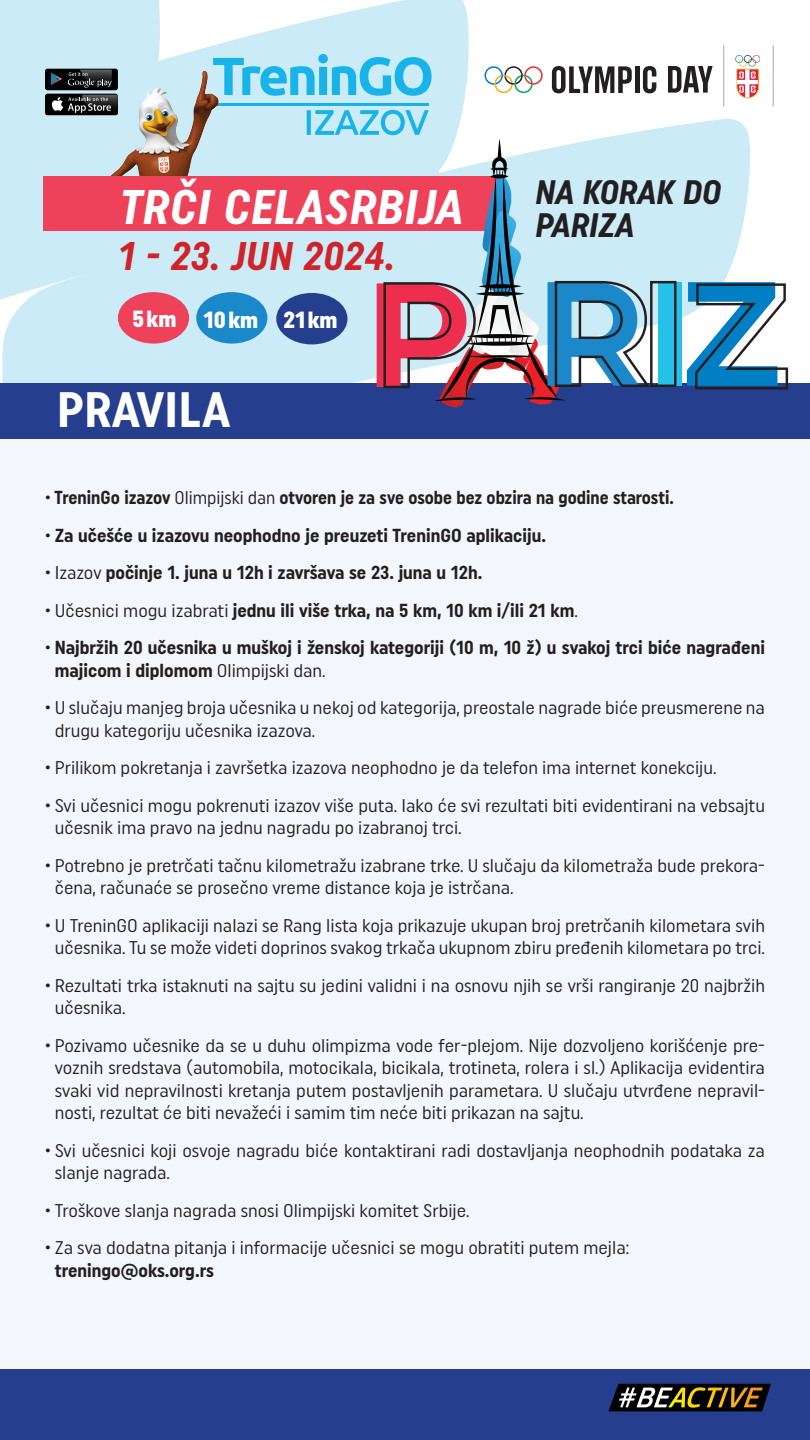
<style>
.page{position:relative;width:810px;height:1440px;background:#fff}
.page>*{position:absolute;margin:0;border:0;box-sizing:border-box;transform-origin:0 0}
.t1{font:49.5px "Uniform Pro Con Bld";letter-spacing:.01em;color:#fff}
.t2{font:48.38px "Uniform Pro Con Bld It";letter-spacing:.01em;color:#fff}
.t3{font:39.83px "Uniform Pro Con Bld It";letter-spacing:.01em;color:#d1232a}
.t4{font:33.83px/32.5px "Uniform Pro Con Bld It";color:#231f20}
.t5{font:900 23.25px "Uniform Pro Con";color:#fff}
.t6{font:18.75px/22.5px "Uniform Pro Con";color:#231f20}
.t7{font:18.75px/22.5px "Uniform Pro Con Bld";color:#231f20}
.t8{font:18.75px "Uniform Pro Con Bld";color:#231f20;scale:.96 1}
.s1{font-family:"Uniform Pro Con"}
.s2{font-family:"Uniform Pro Con Bld"}
</style>
<div class="page">
<svg style="left:484px;top:45px;width:266px;height:338px;fill:#cbebf7"></svg>
<svg style="left:0;top:0;width:469px;height:383px;background:#cfecf7"></svg>
<div style="left:0;top:383px;width:810px;height:1001px;background:#f3f6fb"></div>
<div style="left:0;top:1370px;width:810px;height:70px;background:#253f8e"></div>
<svg style="left:608px;top:1384px;width:163px;height:27px;background:#443d26"></svg>
<div style="left:44px;top:176px;width:454px;height:54px;background:#ee415a"></div>
<div style="left:0;top:383px;width:810px;height:56px;background:#253f8e"></div>
<hr style="left:724px;top:45px;width:1px;height:61px;background:#a8a9ad">
<hr style="left:773px;top:45px;width:1px;height:61px;background:#a8a9ad">
<svg style="left:735px;top:55px;width:25px;height:43px"></svg>
<svg style="left:552px;top:66px;width:80px;height:27px"></svg>
<hr style="left:635px;top:66px;width:4px;height:27px;background:#231f20">
<svg style="left:643px;top:66px;width:13px;height:27px"></svg>
<svg style="left:668px;top:66px;width:45px;height:27px"></svg>
<svg style="left:485px;top:66px;width:58px;height:27px"></svg>
<div style="left:658px;top:282px;width:24px;height:104px;background:#25c1e9"></div>
<div style="left:650px;top:281px;width:27px;height:106px;border:2px solid #231f20"></div>
<svg style="left:687px;top:282px;width:102px;height:108px"></svg>
<svg style="left:225px;top:54px;width:207px;height:42px;background:#7ad1f0"></svg>
<hr style="left:215px;top:103px;width:214px;height:3px;background:#18b3e8">
<svg style="left:307px;top:110px;width:344px;height:298px"></svg>
<img style="left:44px;top:44px;width:181px;height:132px">
<div style="left:118px;top:292px;width:71px;height:52px;background:#ee415a;border-radius:50%"></div>
<div style="left:196px;top:292px;width:71px;height:52px;background:#1b88c9;border-radius:50%"></div>
<div style="left:276px;top:293px;width:72px;height:51px;background:#253f8e;border-radius:50%"></div>
<p class="t2" style="left:120px;top:178px;width:345px">TRČI CELASRBIJA</p>
<p class="t4" style="left:536px;top:176px;width:188px">NA KORAK DO<br>PARIZA</p>
<p class="t3" style="left:118px;top:232px;width:278px">1 - 23. JUN 2024.</p>
<p class="t5" style="left:133px;top:305px;width:45px">5km</p>
<p class="t5" style="left:204px;top:306px;width:56px">10km</p>
<p class="t5" style="left:284px;top:306px;width:56px">21km</p>
<p class="t1" style="left:57px;top:380px;width:174px">PRAVILA</p>
<p class="t8" style="left:45px;top:486px;width:657px"><span class="s1">•</span> TreninGo izazov <span class="s1">Olimpijski dan</span> otvoren je za sve osobe bez obzira na godine starosti.</p>
<p class="t7" style="left:45px;top:524px;width:502px"><span class="s1">•</span> Za učešće u izazovu neophodno je preuzeti TreninGO aplikaciju.</p>
<p class="t7" style="left:45px;top:561px;width:439px"><span class="s1">• Izazov</span> počinje 1. juna u 12h i završava se 23. juna u 12h.</p>
<p class="t7" style="left:45px;top:599px;width:534px"><span class="s1">• Učesnici mogu izabrati</span> jednu ili više trka, na 5 km, 10 km i/ili 21 km<span class="s1">.</span></p>
<p class="t7" style="left:55px;top:636px;width:712px;text-indent:-10px"><span class="s1">•</span> Najbržih 20 učesnika u muškoj i ženskoj kategoriji (10 m, 10 ž) u svakoj trci biće nagrađeni majicom i diplomom <span class="s1">Olimpijski dan.</span></p>
<p class="t6" style="left:55px;top:696px;width:712px;text-indent:-10px">• U slučaju manjeg broja učesnika u nekoj od kategorija, preostale nagrade biće preusmerene na drugu kategoriju učesnika izazova.</p>
<p class="t6" style="left:45px;top:756px;width:673px">• Prilikom pokretanja i završetka izazova neophodno je da telefon ima internet konekciju.</p>
<p class="t6" style="left:55px;top:793px;width:712px;text-indent:-10px">• Svi učesnici mogu pokrenuti izazov više puta. Iako će svi rezultati biti evidentirani na vebsajtu učesnik ima pravo na jednu nagradu po izabranoj trci.</p>
<p class="t6" style="left:55px;top:853px;width:712px;text-indent:-10px">• Potrebno je pretrčati tačnu kilometražu izabrane trke. U slučaju da kilometraža bude prekora&shy;čena, računaće se prosečno vreme distance koja je istrčana.</p>
<p class="t6" style="left:45px;top:913px;width:722px;text-align:center">• U TreninGO aplikaciji nalazi se Rang lista koja prikazuje ukupan broj pretrčanih kilometara svih učesnika. Tu se može videti doprinos svakog trkača ukupnom zbiru pređenih kilometara po trci.</p>
<p class="t6" style="left:55px;top:973px;width:712px;text-indent:-10px">• Rezultati trka istaknuti na sajtu su jedini validni i na osnovu njih se vrši rangiranje 20 najbržih učesnika.</p>
<p class="t6" style="left:55px;top:1033px;width:712px;text-align:justify;text-indent:-10px">• Pozivamo učesnike da se u duhu olimpizma vode fer-plejom. Nije dozvoljeno korišćenje pre&shy;voznih sredstava (automobila, motocikala, bicikala, trotineta, rolera i sl.) Aplikacija evidentira svaki vid nepravilnosti kretanja putem postavljenih parametara. U slučaju utvrđene nepravil&shy;nosti, rezultat će biti nevažeći i samim tim neće biti prikazan na sajtu.</p>
<p class="t6" style="left:55px;top:1138px;width:712px;text-indent:-10px">• Svi učesnici koji osvoje nagradu biće kontaktirani radi dostavljanja neophodnih podataka za slanje nagrada.</p>
<p class="t6" style="left:45px;top:1198px;width:426px">• Troškove slanja nagrada snosi Olimpijski komitet Srbije.</p>
<p class="t6" style="left:55px;top:1236px;width:576px;text-indent:-10px">• Za sva dodatna pitanja i informacije učesnici se mogu obratiti putem mejla: <span class="s2">treningo@oks.org.rs</span></p>
</div>
